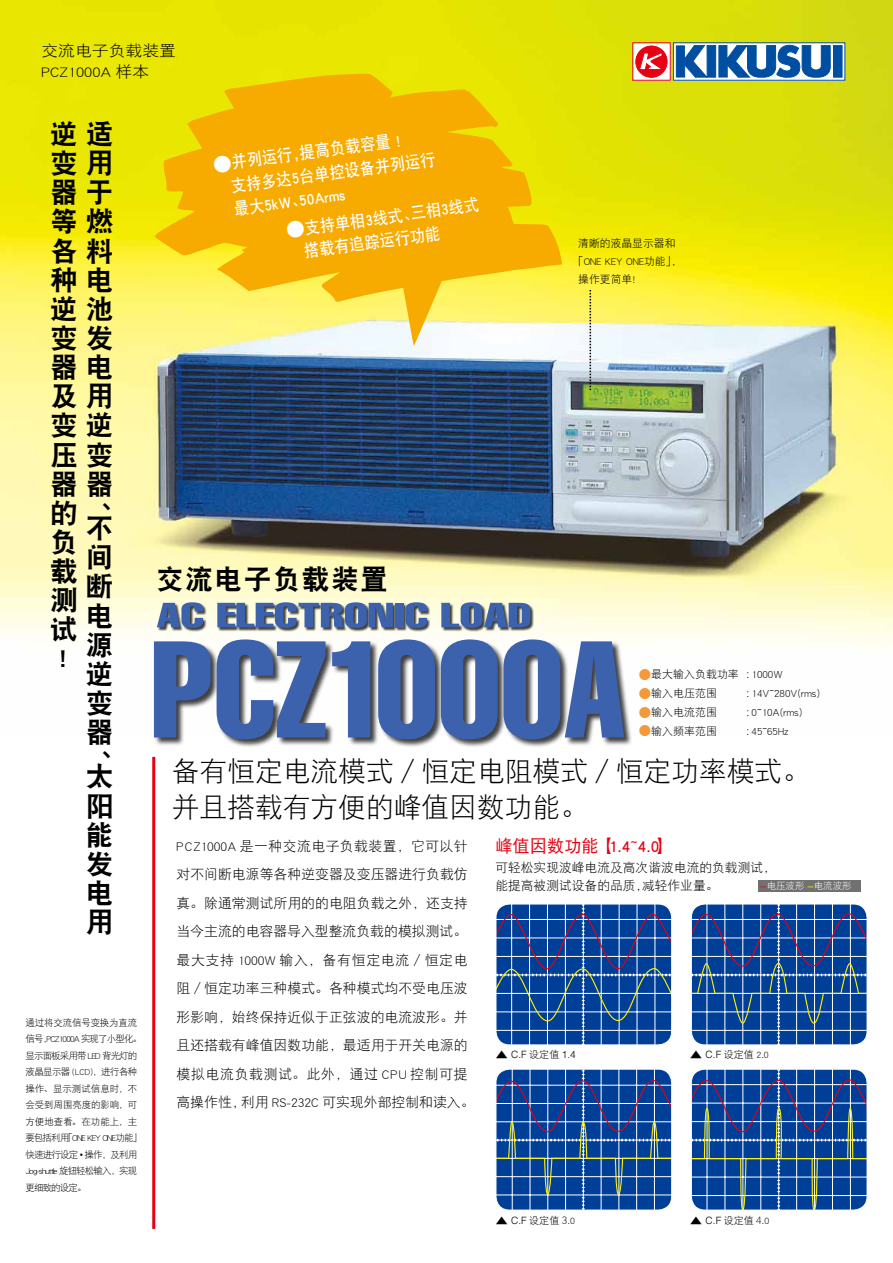
<style>
.page{position:relative;width:893px;height:1263px;background:#fff}
.page>*{position:absolute;margin:0;border:0;box-sizing:border-box;transform-origin:0 0}
.t1{font:extra-condensed 135px "Helvetica";color:#3d62ad}
.t2{font:extra-condensed 34.5px "Helvetica";color:#3d62ad;scale:1.5 1}
.t3{font:27.75px/29.1px "DFP Hei W9 G Bpc EUC H";letter-spacing:.05em;color:#000;text-align:justify}
.t4{font:27.75px/36.5px "DFP Hei W3 G Bpc EUC H";color:#000}
.t5{font:27px "DFP Hei W9 G Bpc EUC H";color:#000}
.t6{font:17.25px "DFP Hei W5 G Bpc EUC H";color:#e60012}
.t7{font:16.95px/23.1px "DFP Hei W7 G Bpc EUC H";color:#fff;scale:.9 1}
.t8{font:15.3px/21px "DFP Hei W3 G Bpc EUC H";color:#000;scale:1.1 1}
.t9{font:13.8px/28.5px "DFP Hei W3 G Bpc EUC H";color:#000}
.t10{font:12.75px/18px "DFP Hei W3 G Bpc EUC H";color:#000}
.t11{font:11.25px "DFP Hei W3 G Bpc EUC H";color:#000}
.t12{font:10.95px "DFP Hei W3 G Bpc EUC H";color:#000}
.t13{font:10.8px "DFP Hei W3 G Bpc EUC H";color:#000}
.t14{font:10.05px "DFP Hei W3 G Bpc EUC H";color:#000;scale:1.25 1}
.t15{font:300 10.05px "Helvetica";color:#000}
.t16{font:9.45px/16.5px "DFP Hei W3 G Bpc EUC H";letter-spacing:-.085em;color:#000}
.t17{font:9.45px "DFP Hei W3 G Bpc EUC H";color:#fff}
.s1{font-family:"Helvetica"}
.s2{font-family:"DFP Hei W3 G Bpc EUC H";font-size:18.6px}
.s3{font-size:12.3px;color:#f39939}
.s4{font-size:11.25px}
.s5{font-size:10.95px}
.s6{font-family:"Helvetica";font-size:9px;color:#e60012}
.s7{font-family:"Helvetica";font-size:9px;color:#fff100}
.s8{font-family:"DFP Hei W3 G Bpc EUC H";font-weight:400}
.s9{font-family:"Helvetica";font-weight:300}
</style>
<div class="page">
<img style="left:0;top:0;width:893px;height:648px">
<hr style="left:152px;top:757px;width:3px;height:472px;background:#e60012">
<div style="left:758px;top:880px;width:103px;height:11px;background:#727171"></div>
<svg style="left:496px;top:1069px;width:176px;height:141px;background:#24569d"></svg>
<div style="left:496px;top:1069px;width:176px;height:141px;border:1px solid #fff;border-radius:14px"></div>
<svg style="left:496px;top:904px;width:174px;height:141px;background:#23559e"></svg>
<div style="left:496px;top:904px;width:176px;height:141px;border:1px solid #fff;border-radius:14px"></div>
<svg style="left:693px;top:1069px;width:174px;height:141px;background:#25579b"></svg>
<div style="left:691px;top:1069px;width:176px;height:141px;border:1px solid #fff;border-radius:14px"></div>
<svg style="left:693px;top:904px;width:174px;height:141px;background:#23559e"></svg>
<div style="left:691px;top:904px;width:176px;height:141px;border:1px solid #fff;border-radius:14px"></div>
<div style="left:154px;top:640px;width:479px;height:108px;background:#000;opacity:.75"></div>
<svg style="left:590px;top:290px;width:1px;height:100px"></svg>
<div style="left:157px;top:603px;width:377px;height:29px;background:#000;opacity:.75"></div>
<svg style="left:634px;top:45px;width:34px;height:34px"></svg>
<div style="left:673px;top:43px;width:172px;height:38px;border:1px solid #004ea2"></div>
<svg style="left:636px;top:46px;width:31px;height:31px"></svg>
<svg style="left:676px;top:43px;width:166px;height:42px"></svg>
<svg style="left:143px;top:47px;width:442px;height:318px;background:#f0cc2a"></svg>
<p class="t8" style="left:41px;top:40px;width:124px">交流电子负载装置<br>PCZ1000A 样本</p>
<h3 class="t3" style="left:50px;top:119px;width:65px;text-align:left">逆适变用器于等燃各料种电逆池变发器电及用变逆压变器器的、负<br>载<br>测<br>试</h3>
<h3 class="t3" style="left:86px;top:513px;width:28px">不间断电源逆变器、</h3>
<h3 class="t3" style="left:86px;top:762px;width:28px">太阳能发电用</h3>
<h3 class="t5" style="left:58px;top:644px;width:10px">!</h3>
<p class="t16" style="left:26px;top:1014px;width:118px">通过将交流信号变换为直流信号，PCZ1000A 实现了小型化。显示面板采用带 LED 背光灯的液晶显示器 (LCD)，进行各种操作、显示测试信息时，不会受到周围亮度的影响，可方便地查看。在功能上，主要包括利用「ONE KEY ONE功能」快速进行设定 <span class="s1">•</span> 操作，及利用<br>Jog-shuttle 旋钮轻松输入，实现更细致的设定。</p>
<p class="t7" style="left:226px;top:152px;width:231px;text-indent:-15px;rotate:-8deg"><span class="s2">●</span>并列运行，提高负载容量 !<br>支持多达5台单控设备并列运行最大5kW、50Arms</p>
<p class="t7" style="left:299px;top:217px;width:201px;text-indent:-15px;rotate:-8deg"><span class="s2">●</span>支持单相3线式、三相3线式搭载有追踪运行功能</p>
<p class="t13" style="left:578px;top:238px;width:99px">清晰的液晶显示器和</p>
<p class="t13" style="left:573px;top:256px;width:110px">「ONE KEY ONE功能」，</p>
<p class="t13" style="left:578px;top:274px;width:59px">操作更简单!</p>
<h3 class="t3" style="left:156px;top:564px;width:233px">交流电子负载装置</h3>
<h2 class="t2" style="left:156px;top:593px;width:252px">AC ELECTRONIC LOAD</h2>
<h1 class="t1" style="left:151px;top:604px;width:476px">PCZ1000A</h1>
<p class="t12" style="left:639px;top:669px;width:145px"><span class="s3">●</span>最大输入负载功率：<span class="s4">1000W</span></p>
<p class="t12" style="left:639px;top:688px;width:80px"><span class="s3">●</span>输入电压范围</p>
<p class="t11" style="left:745px;top:688px;width:76px"><span class="s5">：</span>14V~280V(rms)</p>
<p class="t12" style="left:639px;top:707px;width:80px"><span class="s3">●</span>输入电流范围</p>
<p class="t11" style="left:745px;top:706px;width:59px"><span class="s5">：</span>0~10A(rms)</p>
<p class="t12" style="left:639px;top:725px;width:80px"><span class="s3">●</span>输入频率范围</p>
<p class="t11" style="left:745px;top:725px;width:45px"><span class="s5">：</span>45~65Hz</p>
<h3 class="t4" style="left:172px;top:753px;width:640px">备有恒定电流模式／恒定电阻模式／恒定功率模式。并且搭载有方便的峰值因数功能。</h3>
<p class="t6" style="left:495px;top:837px;width:178px">峰值因数功能 【1.4~4.0】</p>
<p class="t10" style="left:495px;top:858px;width:282px">可轻松实现波峰电流及高次谐波电流的负载测试，能提高被测试设备的品质，减轻作业量。</p>
<p class="t9" style="left:176px;top:831px;width:300px">PCZ1000A 是一种交流电子负载装置，它可以针对不间断电源等各种逆变器及变压器进行负载仿真。除通常测试所用的的电阻负载之外，还支持当今主流的电容器导入型整流负载的模拟测试。最大支持 1000W 输入，备有恒定电流／恒定电阻／恒定功率三种模式。各种模式均不受电压波形影响，始终保持近似于正弦波的电流波形。并且还搭载有峰值因数功能，最适用于开关电源的模拟电流负载测试。此外，通过 CPU 控制可提高操作性，利用 RS-232C 可实现外部控制和读入。</p>
<p class="t17" style="left:760px;top:881px;width:93px"><span class="s6">−</span>电压波形 <span class="s7">−</span>电流波形</p>
<p class="t15" style="left:495px;top:1046px;width:82px"><span class="s8">▲</span> C.F <span class="s8">设定值</span> 1.4</p>
<p class="t14" style="left:690px;top:1049px;width:64px">▲ <span class="s9">C.F</span> 设定值 2.0</p>
<p class="t14" style="left:495px;top:1215px;width:65px">▲ <span class="s9">C.F</span> 设定值３<span class="s9">.</span>0</p>
<p class="t14" style="left:690px;top:1215px;width:65px">▲ <span class="s9">C.F</span> 设定值４.0</p>
</div>
